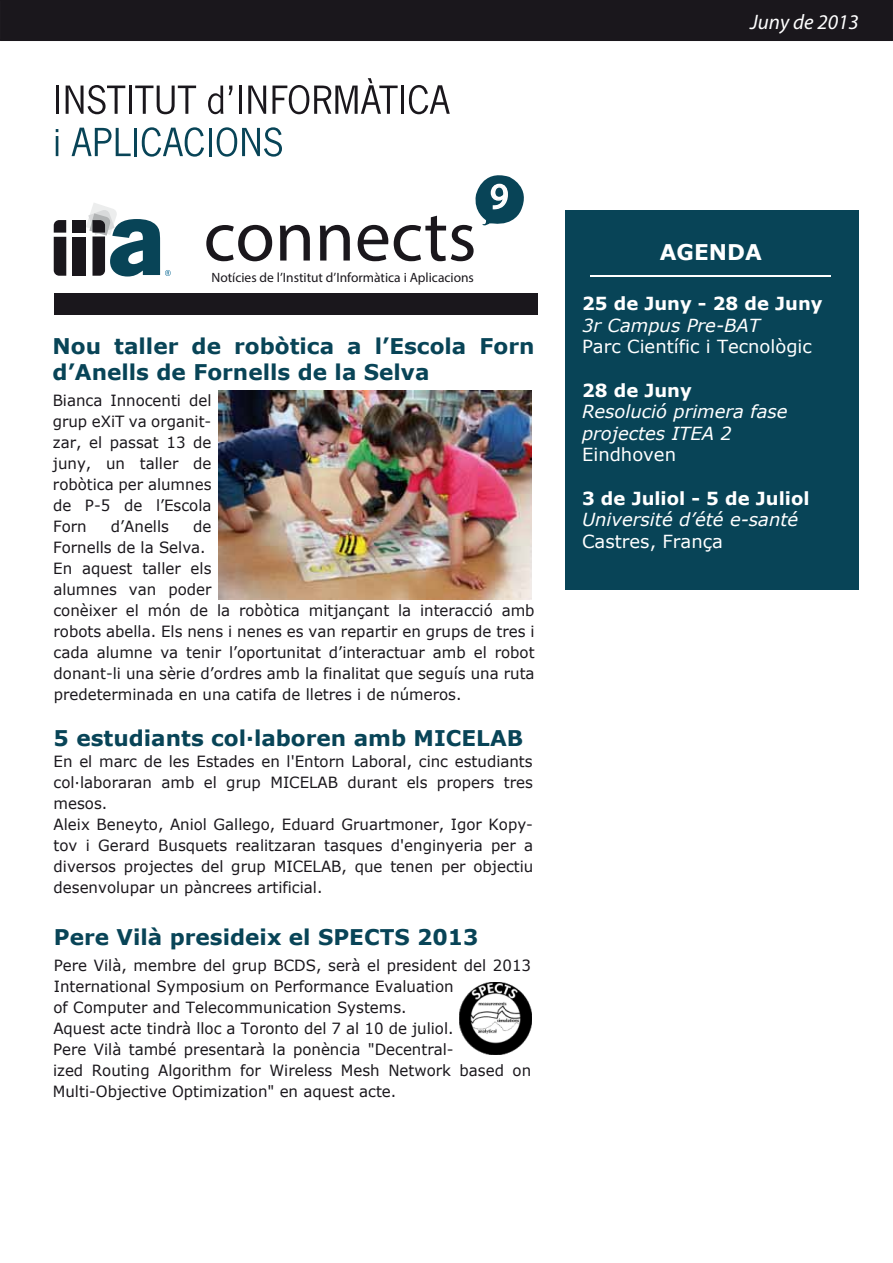
<style>
.page{position:relative;width:893px;height:1263px;background:#fff}
.page>*{position:absolute;margin:0;border:0;box-sizing:border-box;transform-origin:0 0}
.t1{font:72px "Myriad Pro";color:#1a171c}
.t2{font:36px "Myriad Pro";color:#fff}
.t3{font:700 21.6px/26px "Verdana";color:#084457}
.t4{font:700 21.6px "Verdana";color:#fff}
.t5{font:italic 21px "Myriad Pro";color:#fff}
.t6{font:italic 18px/21.6px "Verdana";color:#fff}
.t7{font:18px "Verdana";color:#fff}
.t8{font:700 18px "Verdana";color:#fff}
.t9{font:15.45px/21px "Verdana";color:#1a171c}
.t10{font:13.5px "Myriad Pro";color:#1a171c}
</style>
<div class="page">
<div style="left:565px;top:210px;width:294px;height:380px;background:#084457"></div>
<div style="left:73px;top:237px;width:13px;height:39px;background:#1a171c"></div>
<svg style="left:86px;top:203px;width:85px;height:73px"></svg>
<svg style="left:54px;top:220px;width:12px;height:56px"></svg>
<div style="left:73px;top:220px;width:13px;height:13px;background:#1a171c"></div>
<hr style="left:56px;top:136px;width:2px;height:20px;background:#084457">
<svg style="left:72px;top:128px;width:59px;height:28px"></svg>
<hr style="left:134px;top:128px;width:3px;height:28px;background:#084457">
<svg style="left:142px;top:127px;width:62px;height:30px"></svg>
<hr style="left:209px;top:128px;width:3px;height:28px;background:#084457">
<svg style="left:217px;top:127px;width:65px;height:30px"></svg>
<hr style="left:56px;top:86px;width:3px;height:28px;background:#1a171c">
<svg style="left:66px;top:85px;width:59px;height:29px"></svg>
<hr style="left:129px;top:86px;width:3px;height:28px;background:#1a171c">
<svg style="left:135px;top:86px;width:61px;height:28px"></svg>
<svg style="left:208px;top:86px;width:15px;height:28px"></svg>
<svg style="left:229px;top:86px;width:3px;height:9px"></svg>
<hr style="left:239px;top:86px;width:3px;height:28px;background:#1a171c">
<svg style="left:248px;top:86px;width:18px;height:28px"></svg>
<svg style="left:273px;top:78px;width:125px;height:36px"></svg>
<hr style="left:401px;top:86px;width:3px;height:28px;background:#1a171c">
<svg style="left:409px;top:85px;width:41px;height:29px"></svg>
<div style="left:54px;top:293px;width:483px;height:22px;background:#1a171c"></div>
<svg style="left:475px;top:175px;width:49px;height:51px"></svg>
<div style="left:0;top:0;width:893px;height:41px;background:#1a171c"></div>
<hr style="left:591px;top:275px;width:240px;height:2px;background:#fff">
<img style="left:459px;top:982px;width:72px;height:72px">
<img style="left:219px;top:390px;width:313px;height:209px">
<h3 class="t5" style="left:750px;top:9px;width:110px">Juny de 2013</h3>
<h1 class="t1" style="left:204px;top:192px;width:274px">connects</h1>
<p class="t10" style="left:211px;top:269px;width:264px">Notícies de l’Institut d’Informàtica i Aplicacions</p>
<h2 class="t2" style="left:490px;top:174px;width:20px">9</h2>
<h3 class="t3" style="left:53px;top:333px;width:483px">Nou taller de robòtica a l’Escola Forn d’Anells de Fornells de la Selva</h3>
<p class="t9" style="left:53px;top:390px;width:160px;text-align:justify">Bianca Innocenti del grup eXiT va organit&shy;zar, el passat 13 de juny, un taller de robòtica per alumnes de P-5 de l’Escola Forn</p>
<p class="t9" style="left:53px;top:516px;width:483px;text-indent:140px">de<br>Fornells de la Selva.<br>En aquest taller els<br>alumnes van poder<br>conèixer el món de la robòtica mitjançant la interacció amb robots abella. Els nens i nenes es van repartir en grups de tres i cada alumne va tenir l’oportunitat d’interactuar amb el robot donant-li una sèrie d’ordres amb la finalitat que seguís una ruta predeterminada en una catifa de lletres i de números.</p>
<p class="t9" style="left:111px;top:516px;width:60px">d’Anells</p>
<h3 class="t3" style="left:54px;top:724px;width:471px">5 estudiants col·laboren amb MICELAB</h3>
<p class="t9" style="left:54px;top:751px;width:481px">En el marc de les Estades en l'Entorn Laboral, cinc estudiants col·laboraran amb el grup MICELAB durant els propers tres mesos.<br>Aleix Beneyto, Aniol Gallego, Eduard Gruartmoner, Igor Kopy&shy;tov i Gerard Busquets realitzaran tasques d'enginyeria per a diversos projectes del grup MICELAB, que tenen per objectiu desenvolupar un pàncrees artificial.</p>
<h3 class="t3" style="left:54px;top:924px;width:426px">Pere Vilà presideix el SPECTS 2013</h3>
<p class="t9" style="left:53px;top:954px;width:480px">Pere Vilà, membre del grup BCDS, serà el president del 2013<br>International Symposium on Performance Evaluation<br>of Computer and Telecommunication Systems.<br>Aquest acte tindrà lloc a Toronto del 7 al 10 de juliol.<br>Pere Vilà també presentarà la ponència "Decentral-<br>ized Routing Algorithm for Wireless Mesh Network based on Multi-Objective Optimization" en aquest acte.</p>
<h3 class="t4" style="left:660px;top:237px;width:104px">AGENDA</h3>
<p class="t8" style="left:582px;top:291px;width:242px">25 de Juny - 28 de Juny</p>
<p class="t6" style="left:582px;top:314px;width:179px">3r Campus Pre-BAT</p>
<p class="t7" style="left:582px;top:334px;width:231px">Parc Científic i Tecnològic</p>
<p class="t8" style="left:582px;top:377px;width:111px">28 de Juny</p>
<p class="t6" style="left:582px;top:401px;width:207px">Resolució primera fase projectes ITEA 2</p>
<p class="t7" style="left:582px;top:442px;width:96px">Eindhoven</p>
<p class="t8" style="left:582px;top:485px;width:229px">3 de Juliol - 5 de Juliol</p>
<p class="t6" style="left:582px;top:509px;width:218px">Université d’été e-santé</p>
<p class="t7" style="left:582px;top:529px;width:142px">Castres, França</p>
</div>
